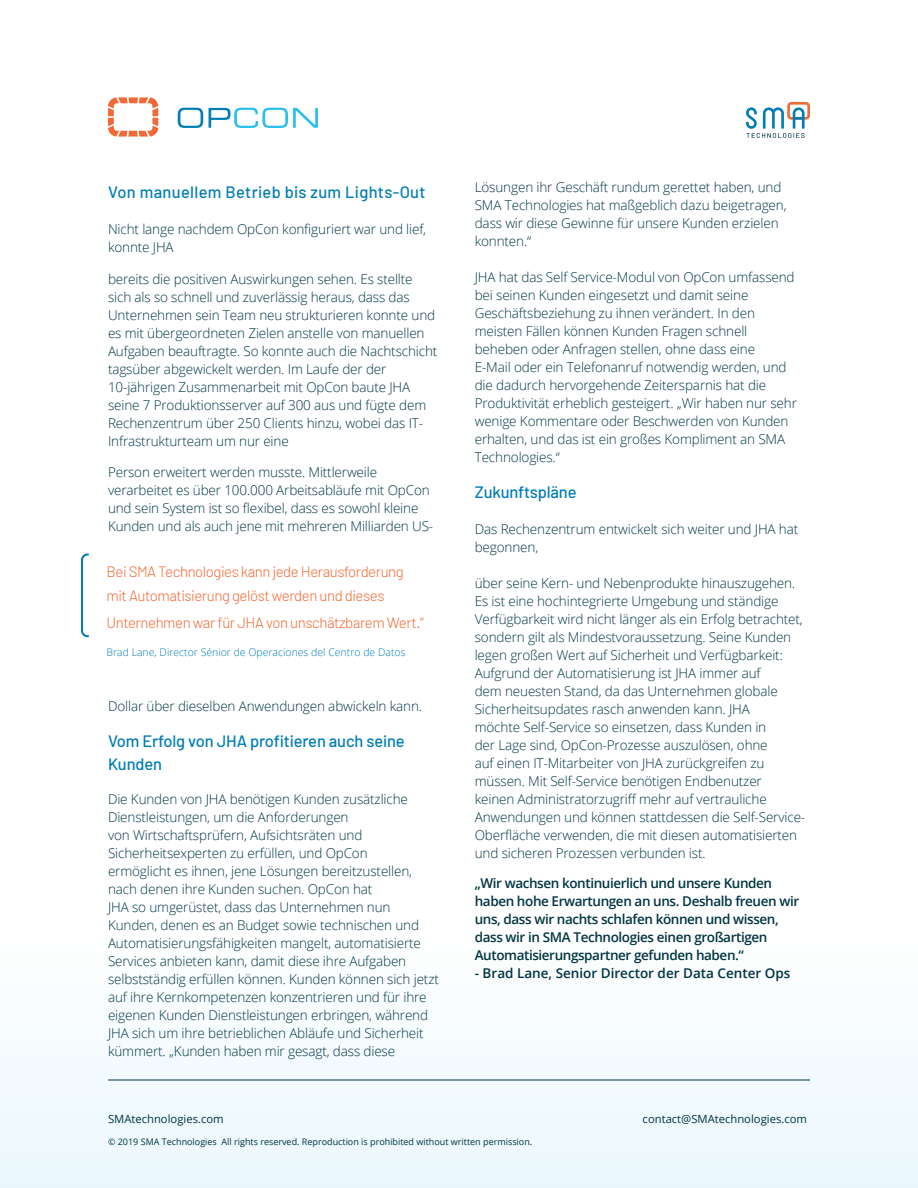
<style>
.page{position:relative;width:918px;height:1188px;background:#fff}
.page>*{position:absolute;margin:0;border:0;box-sizing:border-box;transform-origin:0 0}
.body_text{font:500 16.5px/22.5px "Barlow";letter-spacing:-.01em;color:#007db5}
.subhead_3{font:500 16.5px "Barlow";letter-spacing:.02em;color:#007db5}
.Quote_1{font:300 15px/24px "Barlow";letter-spacing:-.03em;color:#f26935}
.body_text-2{font:300 13.5px/18px "Open Sans";letter-spacing:-.01em;color:#003543}
.body_text-3{font:600 13.5px/18px "Open Sans";letter-spacing:-.03em;color:#003543}
.body_text-4{font:600 13.5px "Open Sans";color:#003543}
.t1{font:11.25px "Open Sans";color:#003543}
.Attribute{font:300 10.5px "Open Sans";color:#007db5}
.t2{font:9px "Open Sans";color:#003543}
</style>
<div class="page">
<div style="left:0;top:793px;width:918px;height:395px;background:linear-gradient(to right,#f8fcfe,#f8fcfe)"></div>
<hr style="left:108px;top:1080px;width:702px;height:1px;background:#003543">
<svg style="left:746px;top:102px;width:64px;height:36px"></svg>
<svg style="left:108px;top:97px;width:50px;height:40px"></svg>
<svg style="left:178px;top:108px;width:25px;height:20px"></svg>
<svg style="left:209px;top:108px;width:109px;height:20px"></svg>
<svg style="left:81px;top:553px;width:8px;height:85px"></svg>
<p class="subhead_3" style="left:108px;top:182px;width:319px">Von manuellem Betrieb bis zum Lights-Out</p>
<p class="body_text-2" style="left:108px;top:220px;width:320px">Nicht lange nachdem OpCon konfiguriert war und lief, konnte JHA</p>
<p class="body_text-2" style="left:108px;top:269px;width:331px">bereits die positiven Auswirkungen sehen. Es stellte sich als so schnell und zuverlässig heraus, dass das Unternehmen sein Team neu strukturieren konnte und es mit übergeordneten Zielen anstelle von manuellen Aufgaben beauftragte. So konnte auch die Nachtschicht tagsüber abgewickelt werden. Im Laufe der der 10-jährigen Zusammenarbeit mit OpCon baute JHA seine 7 Produktionsserver auf 300 aus und fügte dem Rechenzentrum über 250 Clients hinzu, wobei das IT-Infrastrukturteam um nur eine</p>
<p class="body_text-2" style="left:108px;top:463px;width:327px">Person erweitert werden musste. Mittlerweile verarbeitet es über 100.000 Arbeitsabläufe mit OpCon und sein System ist so flexibel, dass es sowohl kleine Kunden und als auch jene mit mehreren Milliarden US-</p>
<p class="Quote_1" style="left:106px;top:559px;width:299px">Bei SMA Technologies kann jede Herausforderung mit Automatisierung gelöst werden und dieses</p>
<p class="Quote_1" style="left:106px;top:610px;width:319px">Unternehmen war für JHA von unschätzbarem Wert.“</p>
<p class="Attribute" style="left:106px;top:645px;width:301px">Brad Lane, Director Sénior de Operaciones del Centro de Datos</p>
<p class="body_text-2" style="left:108px;top:697px;width:316px">Dollar über dieselben Anwendungen abwickeln kann.</p>
<p class="body_text" style="left:108px;top:729px;width:298px">Vom Erfolg von JHA profitieren auch seine<br>Kunden</p>
<p class="body_text-2" style="left:108px;top:790px;width:332px">Die Kunden von JHA benötigen Kunden zusätzliche Dienstleistungen, um die Anforderungen<br>von Wirtschaftsprüfern, Aufsichtsräten und Sicherheitsexperten zu erfüllen, und OpCon<br>ermöglicht es ihnen, jene Lösungen bereitzustellen, nach denen ihre Kunden suchen. OpCon hat<br>JHA so umgerüstet, dass das Unternehmen nun Kunden, denen es an Budget sowie technischen und Automatisierungsfähigkeiten mangelt, automatisierte Services anbieten kann, damit diese ihre Aufgaben selbstständig erfüllen können. Kunden können sich jetzt auf ihre Kernkompetenzen konzentrieren und für ihre eigenen Kunden Dienstleistungen erbringen, während JHA sich um ihre betrieblichen Abläufe und Sicherheit kümmert. „Kunden haben mir gesagt, dass diese</p>
<p class="body_text-2" style="left:475px;top:178px;width:313px">Lösungen ihr Geschäft rundum gerettet haben, und SMA Technologies hat maßgeblich dazu beigetragen, dass wir diese Gewinne für unsere Kunden erzielen konnten.“</p>
<p class="body_text-2" style="left:475px;top:268px;width:324px">JHA hat das Self Service-Modul von OpCon umfassend bei seinen Kunden eingesetzt und damit seine Geschäftsbeziehung zu ihnen verändert. In den meisten Fällen können Kunden Fragen schnell beheben oder Anfragen stellen, ohne dass eine<br>E-Mail oder ein Telefonanruf notwendig werden, und die dadurch hervorgehende Zeitersparnis hat die Produktivität erheblich gesteigert. „Wir haben nur sehr wenige Kommentare oder Beschwerden von Kunden erhalten, und das ist ein großes Kompliment an SMA Technologies.“</p>
<p class="body_text" style="left:475px;top:480px;width:103px">Zukunftspläne</p>
<p class="body_text-2" style="left:475px;top:520px;width:325px">Das Rechenzentrum entwickelt sich weiter und JHA hat begonnen,</p>
<p class="body_text-2" style="left:475px;top:574px;width:332px">über seine Kern- und Nebenprodukte hinauszugehen.<br>Es ist eine hochintegrierte Umgebung und ständige Verfügbarkeit wird nicht länger als ein Erfolg betrachtet, sondern gilt als Mindestvoraussetzung. Seine Kunden legen großen Wert auf Sicherheit und Verfügbarkeit:<br>Aufgrund der Automatisierung ist JHA immer auf<br>dem neuesten Stand, da das Unternehmen globale Sicherheitsupdates rasch anwenden kann. JHA<br>möchte Self-Service so einsetzen, dass Kunden in<br>der Lage sind, OpCon-Prozesse auszulösen, ohne<br>auf einen IT-Mitarbeiter von JHA zurückgreifen zu müssen. Mit Self-Service benötigen Endbenutzer<br>keinen Administratorzugriff mehr auf vertrauliche Anwendungen und können stattdessen die Self-Service-Oberfläche verwenden, die mit diesen automatisierten und sicheren Prozessen verbunden ist.</p>
<p class="body_text-3" style="left:475px;top:874px;width:326px">„Wir wachsen kontinuierlich und unsere Kunden haben hohe Erwartungen an uns. Deshalb freuen wir uns, dass wir nachts schlafen können und wissen, dass wir in SMA Technologies einen großartigen Automatisierungspartner gefunden haben.“</p>
<p class="body_text-4" style="left:475px;top:964px;width:317px">- Brad Lane, Senior Director der Data Center Ops</p>
<p class="t1" style="left:108px;top:1112px;width:117px">SMAtechnologies.com</p>
<p class="t1" style="left:643px;top:1112px;width:166px">contact@SMAtechnologies.com</p>
<p class="t2" style="left:108px;top:1135px;width:426px">© 2019 SMA Technologies All rights reserved. Reproduction is prohibited without written permission.</p>
</div>
